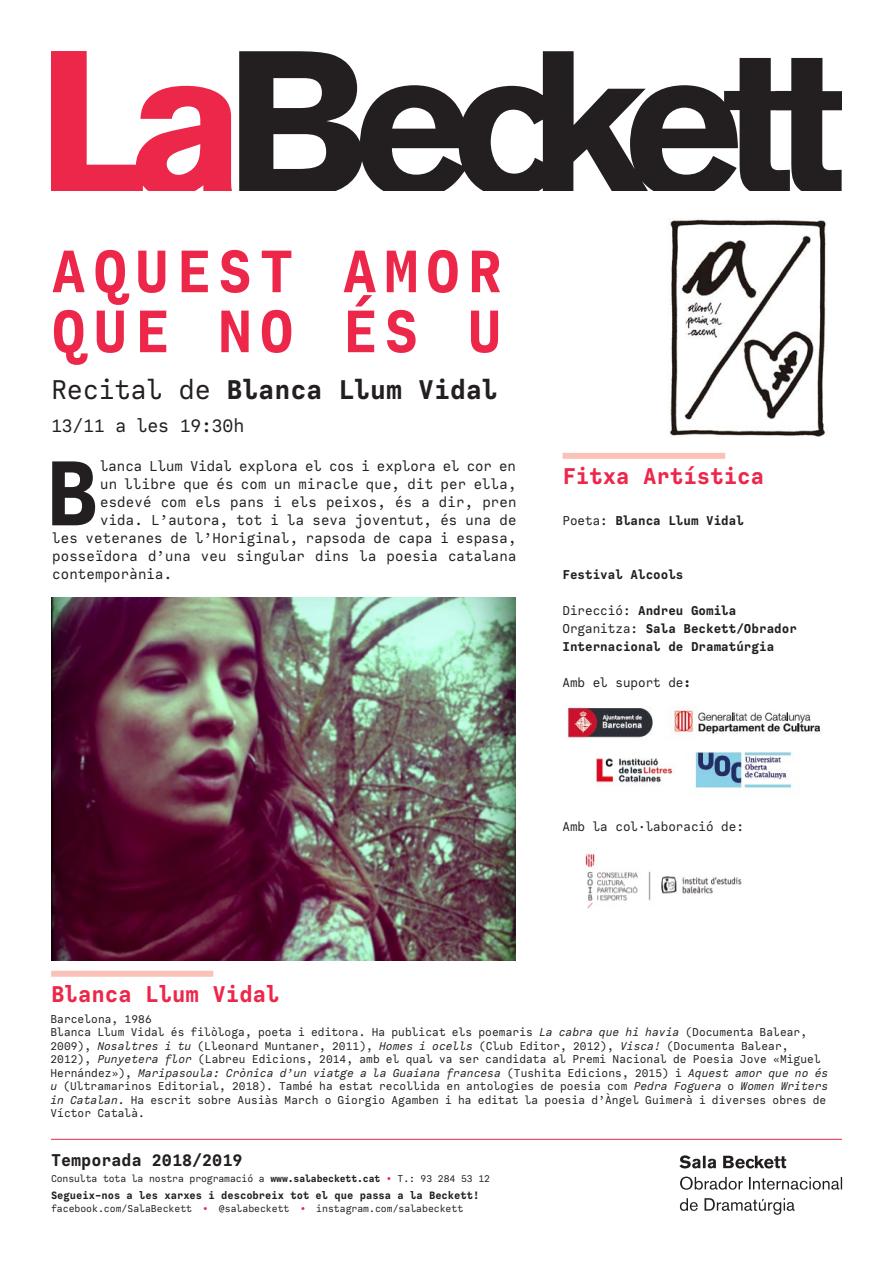
<style>
.page{position:relative;width:893px;height:1263px;background:#fff}
.page>*{position:absolute;margin:0;border:0;box-sizing:border-box;transform-origin:0 0}
.t1{font:700 96.75px "Calling Code";color:#231f20}
.t2{font:700 63px/60px "Calling Code";letter-spacing:.1em;color:#ed274a}
.t3{font:700 28.5px "Calling Code";color:#231f20}
.t4{font:700 24px "Calling Code";color:#ed274a}
.t5{font:19.5px "Calling Code";letter-spacing:-.01em;color:#231f20}
.t6{font:700 18px "Calling Code";color:#231f20}
.t7{font:15px "Calling Code";letter-spacing:.01em;color:#231f20}
.t8{font:700 13.5px/18px "Calling Code";color:#231f20}
.t9{font:13.5px "Calling Code";color:#231f20}
.t10{font:12px/13.5px "Calling Code";letter-spacing:.005em;color:#231f20}
.t11{font:700 11.25px "Calling Code";color:#231f20}
.t12{font:10.5px "Calling Code";color:#231f20}
.s1{font-weight:400}
.s2{font-weight:700}
.s3{font-style:italic}
.s4{color:#ed274a}
</style>
<div class="page">
<div style="left:562px;top:453px;width:163px;height:6px;background:#fac1b8"></div>
<svg style="left:680px;top:1198px;width:115px;height:17px"></svg>
<svg style="left:680px;top:1176px;width:162px;height:14px"></svg>
<svg style="left:679px;top:1155px;width:107px;height:13px"></svg>
<hr style="left:51px;top:1139px;width:791px;height:1px;background:#ed274a">
<svg style="left:239px;top:51px;width:603px;height:140px;fill:#231f20"></svg>
<svg style="left:51px;top:51px;width:181px;height:140px"></svg>
<img style="left:51px;top:597px;width:464px;height:364px">
<img style="left:567px;top:706px;width:253px;height:83px">
<img style="left:585px;top:854px;width:157px;height:55px">
<img style="left:668px;top:219px;width:158px;height:218px">
<div style="left:51px;top:971px;width:162px;height:6px;background:#fac1b8"></div>
<h2 class="t2" style="left:51px;top:242px;width:453px">Aquest amor que no és u</h2>
<h3 class="t3" style="left:51px;top:372px;width:448px"><span class="s1">Recital de</span> Blanca Llum Vidal</h3>
<h3 class="t5" style="left:51px;top:413px;width:195px">13/11 a les 19:30h</h3>
<h1 class="t1" style="left:45px;top:433px;width:56px">B</h1>
<p class="t7" style="left:100px;top:457px;width:417px">lanca Llum Vidal explora el cos i explora el cor en</p>
<p class="t7" style="left:100px;top:475px;width:418px">un llibre que és com un miracle que, dit per ella,</p>
<p class="t7" style="left:100px;top:493px;width:418px">esdevé com els pans i els peixos, és a dir, pren</p>
<p class="t7" style="left:100px;top:511px;width:418px">vida. L’autora, tot i la seva joventut, és una de</p>
<p class="t7" style="left:52px;top:529px;width:466px">les veteranes de l’Horiginal, rapsoda de capa i espasa,</p>
<p class="t7" style="left:52px;top:547px;width:466px">posseïdora d’una veu singular dins la poesia catalana</p>
<p class="t7" style="left:52px;top:565px;width:121px">contemporània.</p>
<h3 class="t4" style="left:562px;top:462px;width:203px">Fitxa Artística</h3>
<p class="t8" style="left:562px;top:512px;width:183px"><span class="s1">Poeta:</span> Blanca Llum Vidal</p>
<p class="t8" style="left:562px;top:566px;width:122px">Festival Alcools</p>
<p class="t8" style="left:562px;top:602px;width:236px"><span class="s1">Direcció:</span> Andreu Gomila<br><span class="s1">Organitza:</span> Sala Beckett/Obrador<br>Internacional de Dramatúrgia</p>
<p class="t9" style="left:562px;top:674px;width:130px">Amb el suport de<span class="s2">:</span></p>
<p class="t9" style="left:562px;top:818px;width:183px">Amb la col·laboració de:</p>
<h3 class="t4" style="left:51px;top:979px;width:230px">Blanca Llum Vidal</h3>
<p class="t10" style="left:50px;top:1012px;width:779px">Barcelona, 1986<br>Blanca Llum Vidal és filòloga, poeta i editora. Ha publicat els poemaris <span class="s3">La cabra que hi havia</span> (Documenta Balear, 2009), <span class="s3">Nosaltres i tu</span> (Lleonard Muntaner, 2011), <span class="s3">Homes i ocells</span> (Club Editor, 2012), <span class="s3">Visca!</span> (Documenta Balear, 2012), <span class="s3">Punyetera flor</span> (Labreu Edicions, 2014, amb el qual va ser candidata al Premi Nacional de Poesia Jove «Miguel Hernández»), <span class="s3">Maripasoula: Crònica d’un viatge a la Guaiana francesa</span> (Tushita Edicions, 2015) i <span class="s3">Aquest amor que no és u</span> (Ultramarinos Editorial, 2018). També ha estat recollida en antologies de poesia com <span class="s3">Pedra Foguera</span> o <span class="s3">Women Writers in Catalan</span>. Ha escrit sobre Ausiàs March o Giorgio Agamben i ha editat la poesia d’Àngel Guimerà i diverses obres de Víctor Català.</p>
<h3 class="t6" style="left:51px;top:1149px;width:193px">Temporada 2018/2019</h3>
<p class="t12" style="left:51px;top:1171px;width:441px">Consulta tota la nostra programació a <span class="s2">www.salabeckett.cat</span> <span class="s4">•</span> T.: 93 284 53 12</p>
<p class="t11" style="left:51px;top:1189px;width:430px">Segueix-nos a les xarxes i descobreix tot el que passa a la Beckett!</p>
<p class="t12" style="left:51px;top:1202px;width:414px">facebook.com/SalaBeckett <span class="s4">•</span> @salabeckett <span class="s4">•</span> instagram.com/salabeckett</p>
</div>
